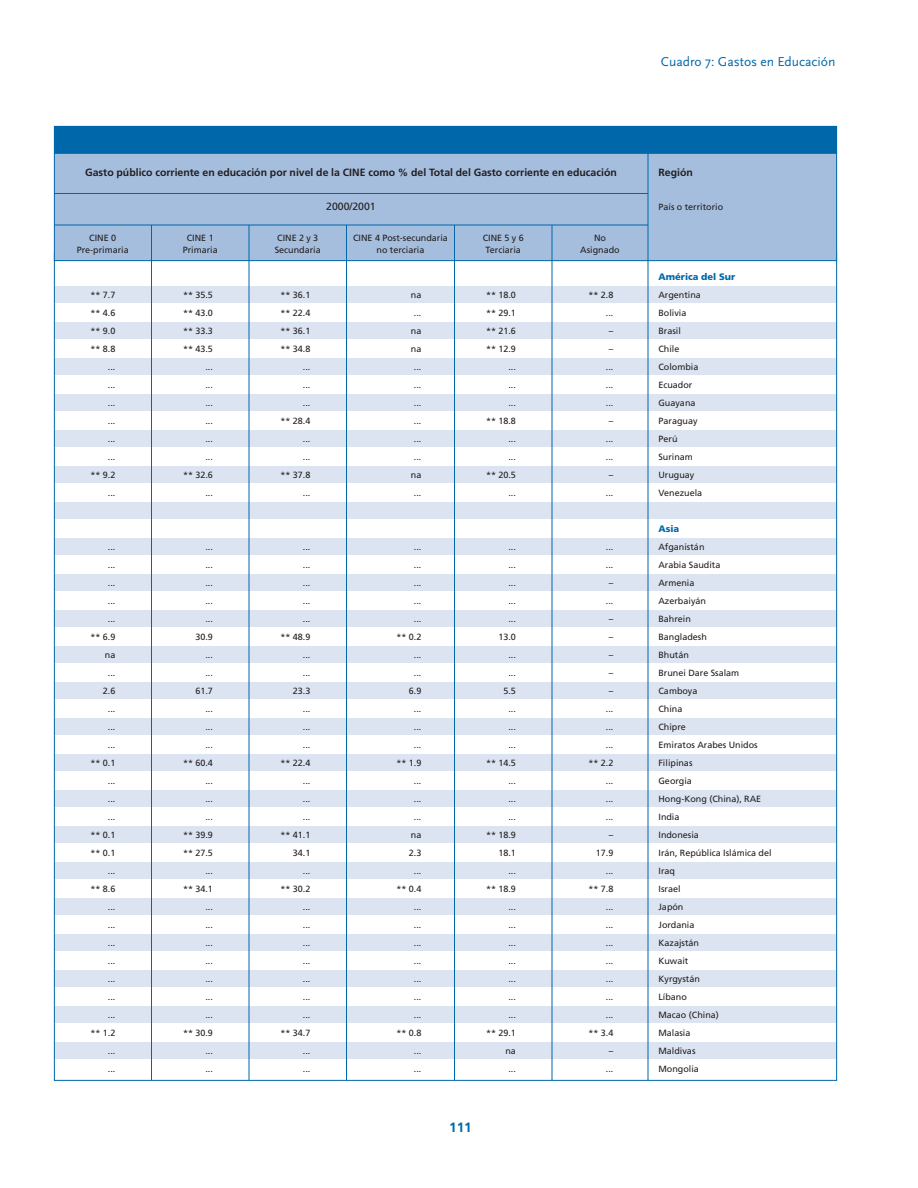
<style>
.page{position:relative;width:918px;height:1188px;background:#fff}
.page>*{position:absolute;margin:0;border:0;box-sizing:border-box;transform-origin:0 0}
.t1{font:13.5px "Scala Sans";color:#0068aa}
.t2{font:700 13.5px "Frutiger";color:#0068aa}
.t3{font:700 10.5px "Frutiger";color:#231f1f}
.t4{font:10.5px "Frutiger";color:#231f1f}
.t5{font:900 9.3px "Frutiger";color:#0068aa}
.t6{font:9px/18px "Frutiger";color:#231f1f;text-align:right}
</style>
<div class="page">
<div style="left:54px;top:286px;width:783px;height:17px;background:#dce4f1"></div>
<div style="left:54px;top:322px;width:783px;height:17px;background:#dce4f1"></div>
<div style="left:54px;top:358px;width:783px;height:17px;background:#dce4f1"></div>
<div style="left:54px;top:394px;width:783px;height:17px;background:#dce4f1"></div>
<div style="left:54px;top:430px;width:783px;height:17px;background:#dce4f1"></div>
<div style="left:54px;top:466px;width:783px;height:17px;background:#dce4f1"></div>
<div style="left:54px;top:502px;width:783px;height:17px;background:#dce4f1"></div>
<div style="left:54px;top:538px;width:783px;height:17px;background:#dce4f1"></div>
<div style="left:54px;top:574px;width:783px;height:17px;background:#dce4f1"></div>
<div style="left:54px;top:610px;width:783px;height:17px;background:#dce4f1"></div>
<div style="left:54px;top:646px;width:783px;height:17px;background:#dce4f1"></div>
<div style="left:54px;top:682px;width:783px;height:17px;background:#dce4f1"></div>
<div style="left:54px;top:718px;width:783px;height:17px;background:#dce4f1"></div>
<div style="left:54px;top:754px;width:783px;height:17px;background:#dce4f1"></div>
<div style="left:54px;top:790px;width:783px;height:17px;background:#dce4f1"></div>
<div style="left:54px;top:826px;width:783px;height:17px;background:#dce4f1"></div>
<div style="left:54px;top:862px;width:783px;height:17px;background:#dce4f1"></div>
<div style="left:54px;top:898px;width:783px;height:17px;background:#dce4f1"></div>
<div style="left:54px;top:934px;width:783px;height:17px;background:#dce4f1"></div>
<div style="left:54px;top:970px;width:783px;height:17px;background:#dce4f1"></div>
<div style="left:54px;top:1006px;width:783px;height:17px;background:#dce4f1"></div>
<div style="left:54px;top:1042px;width:783px;height:17px;background:#dce4f1"></div>
<div style="left:54px;top:126px;width:783px;height:27px;background:#0068aa"></div>
<div style="left:54px;top:153px;width:783px;height:108px;background:#a5bede"></div>
<div style="left:54px;top:153px;width:783px;height:108px;border:1px solid #0068aa"></div>
<hr style="left:151px;top:225px;width:1px;height:855px;background:#0068aa">
<hr style="left:249px;top:225px;width:1px;height:855px;background:#0068aa">
<hr style="left:346px;top:225px;width:1px;height:855px;background:#0068aa">
<hr style="left:552px;top:225px;width:1px;height:855px;background:#0068aa">
<hr style="left:648px;top:151px;width:1px;height:929px;background:#0068aa">
<hr style="left:454px;top:225px;width:1px;height:855px;background:#0068aa">
<hr style="left:54px;top:193px;width:594px;height:1px;background:#0068aa">
<hr style="left:54px;top:225px;width:594px;height:1px;background:#0068aa">
<h1 class="t1" style="left:661px;top:56px;width:176px">Cuadro 7: Gastos en Educación</h1>
<p class="t3" style="left:85px;top:168px;width:533px">Gasto público corriente en educación por nivel de la CINE como % del Total del Gasto corriente en educación</p>
<p class="t4" style="left:326px;top:202px;width:51px">2000/2001</p>
<p class="t6" style="left:77px;top:232px;width:54px;line-height:12px;text-align:center">CINE 0<br>Pre-primaria</p>
<p class="t6" style="left:183px;top:232px;width:37px;line-height:12px;text-align:center">CINE 1<br>Primaria</p>
<p class="t6" style="left:275px;top:232px;width:47px;line-height:12px;text-align:left">CINE 2 y 3<br>Secundaria</p>
<p class="t6" style="left:353px;top:232px;width:96px;line-height:12px;text-align:center">CINE 4 Post-secundaria no terciaria</p>
<p class="t6" style="left:483px;top:232px;width:43px;line-height:12px;text-align:center">CINE 5 y 6<br>Terciaria</p>
<p class="t6" style="left:580px;top:232px;width:41px;line-height:12px;text-align:center">No<br>Asignado</p>
<p class="t6" style="left:91px;top:286px;width:26px">** 7.7 ** 4.6 ** 9.0 ** 8.8 ...<br>...<br>...<br>...<br>...<br>...<br>** 9.2 ...</p>
<p class="t6" style="left:91px;top:538px;width:26px">...<br>...<br>...<br>...<br>...<br>** 6.9 na<br>...<br>2.6<br>...<br>...<br>...<br>** 0.1 ...<br>...<br>...<br>** 0.1 ** 0.1 ...<br>** 8.6 ...<br>...<br>...<br>...<br>...<br>...<br>...<br>** 1.2 ...<br>...</p>
<p class="t6" style="left:183px;top:286px;width:31px">** 35.5 ** 43.0 ** 33.3 ** 43.5 ...<br>...<br>...<br>...<br>...<br>...<br>** 32.6 ...</p>
<p class="t6" style="left:183px;top:538px;width:31px">...<br>...<br>...<br>...<br>...<br>30.9<br>...<br>...<br>61.7<br>...<br>...<br>...<br>** 60.4 ...<br>...<br>...<br>** 39.9 ** 27.5 ...<br>** 34.1 ...<br>...<br>...<br>...<br>...<br>...<br>...<br>** 30.9 ...<br>...</p>
<p class="t6" style="left:281px;top:286px;width:31px">** 36.1 ** 22.4 ** 36.1 ** 34.8 ...<br>...<br>...<br>** 28.4 ...<br>...<br>** 37.8 ...</p>
<p class="t6" style="left:281px;top:538px;width:31px">...<br>...<br>...<br>...<br>...<br>** 48.9 ...<br>...<br>23.3<br>...<br>...<br>...<br>** 22.4 ...<br>...<br>...<br>** 41.1<br>34.1<br>...<br>** 30.2 ...<br>...<br>...<br>...<br>...<br>...<br>...<br>** 34.7 ...<br>...</p>
<p class="t6" style="left:411px;top:286px;width:12px;text-align:center">na ... na na ... ... ... ... ... ... na ...</p>
<p class="t6" style="left:397px;top:538px;width:26px">...<br>...<br>...<br>...<br>...<br>** 0.2 ...<br>...<br>6.9<br>...<br>...<br>...<br>** 1.9 ...<br>...<br>...<br>na<br>2.3<br>...<br>** 0.4 ...<br>...<br>...<br>...<br>...<br>...<br>...<br>** 0.8 ...<br>...</p>
<p class="t6" style="left:486px;top:286px;width:31px">** 18.0 ** 29.1 ** 21.6 ** 12.9 ...<br>...<br>...<br>** 18.8 ...<br>...<br>** 20.5 ...</p>
<p class="t6" style="left:486px;top:538px;width:31px">...<br>...<br>...<br>...<br>...<br>13.0<br>...<br>...<br>5.5<br>...<br>...<br>...<br>** 14.5 ...<br>...<br>...<br>** 18.9<br>18.1<br>...<br>** 18.9 ...<br>...<br>...<br>...<br>...<br>...<br>...<br>** 29.1 na<br>...</p>
<h1 class="t2" style="left:449px;top:1122px;width:24px">111</h1>
<p class="t6" style="left:589px;top:286px;width:26px">** 2.8 ...<br>–<br>–<br>...<br>...<br>...<br>–<br>...<br>...<br>–<br>...</p>
<p class="t6" style="left:589px;top:538px;width:26px">...<br>...<br>–<br>...<br>–<br>–<br>–<br>–<br>–<br>...<br>...<br>...<br>** 2.2 ...<br>...<br>...<br>–<br>17.9 ...<br>** 7.8 ...<br>...<br>...<br>...<br>...<br>...<br>...<br>** 3.4 –<br>...</p>
<p class="t3" style="left:658px;top:168px;width:36px">Región</p>
<p class="t6" style="left:658px;top:199px;width:66px">País o territorio</p>
<p class="t5" style="left:658px;top:273px;width:78px">América del Sur</p>
<p class="t6" style="left:658px;top:287px;width:45px;text-align:left">Argentina<br>Bolivia<br>Brasil<br>Chile<br>Colombia<br>Ecuador<br>Guayana<br>Paraguay<br>Perú<br>Surinam<br>Uruguay<br>Venezuela</p>
<p class="t5" style="left:658px;top:525px;width:22px">Asia</p>
<p class="t6" style="left:658px;top:539px;width:115px;text-align:left">Afganistán<br>Arabia Saudita<br>Armenia<br>Azerbaiyán<br>Bahrein<br>Bangladesh<br>Bhután<br>Brunei Dare Ssalam<br>Camboya<br>China<br>Chipre<br>Emiratos Arabes Unidos<br>Filipinas<br>Georgia<br>Hong-Kong (China), RAE<br>India<br>Indonesia<br>Irán, República Islámica del<br>Iraq<br>Israel<br>Japón<br>Jordania<br>Kazajstán<br>Kuwait<br>Kyrgystán<br>Líbano<br>Macao (China)<br>Malasia<br>Maldivas<br>Mongolia</p>
</div>
